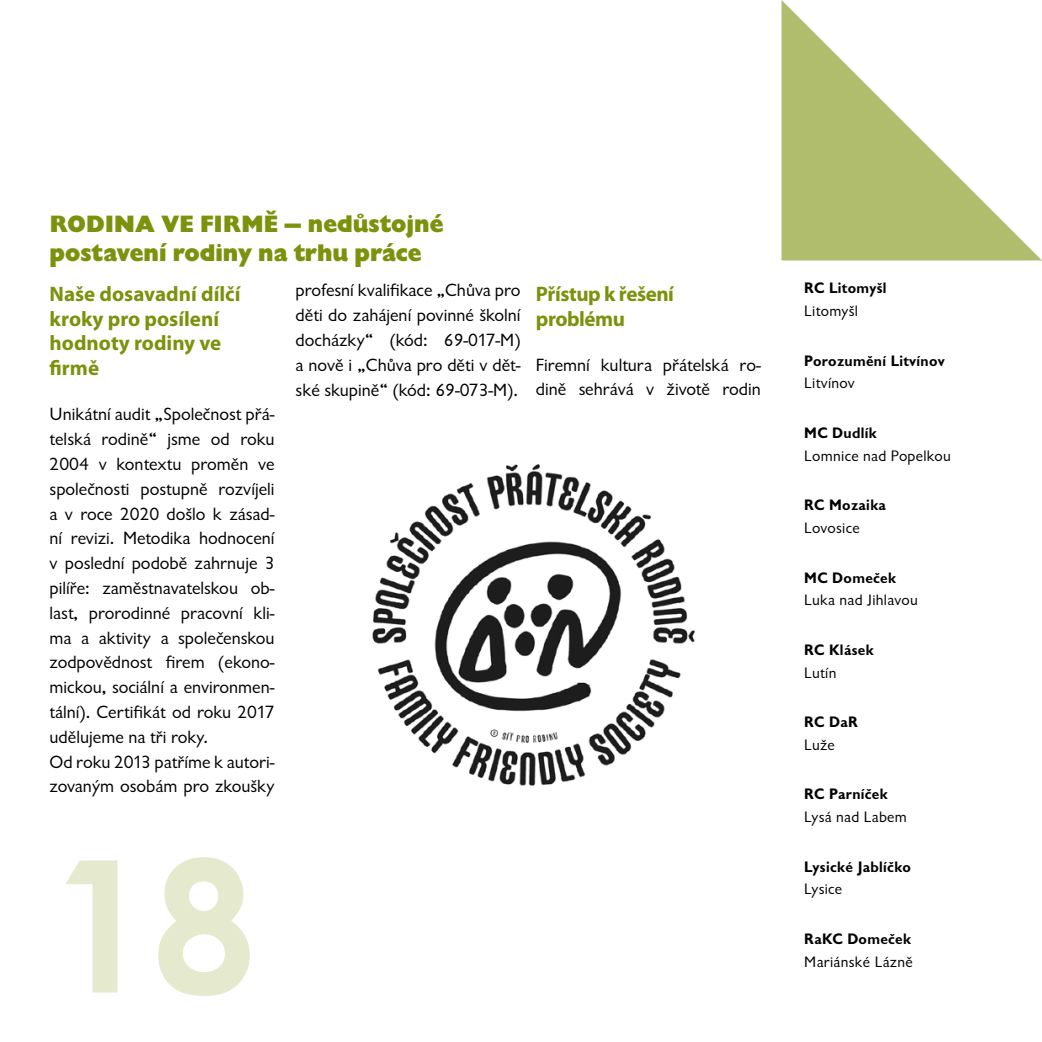
<style>
.page{position:relative;width:1042px;height:1042px;background:#fff}
.page>*{position:absolute;margin:0;border:0;box-sizing:border-box;transform-origin:0 0}
.t1{font:700 183.75px "Century Gothic";color:#e5e9ce}
.t2{font:800 24.5px/29.4px "Giltus TOT";color:#7c910c}
.t3{font:700 21px/24.5px "Myriad Pro";letter-spacing:-.01em;color:#7c910c}
.t4{font:18.38px/24.8px "Giltus TOT";color:#000}
.t5{font:700 15.75px "Giltus TOT";letter-spacing:.02em;color:#000}
.t6{font:15.75px "Giltus TOT";letter-spacing:.02em;color:#000}
</style>
<div class="page">
<img style="left:372px;top:464px;width:323px;height:322px">
<svg style="left:781px;top:0;width:261px;height:260px"></svg>
<h2 class="t2" style="left:50px;top:210px;width:205px">RODI NA VE FIRMĚ</h2>
<h2 class="t2" style="left:50px;top:210px;width:395px;text-indent:235px">– nedůstojné postavení rodiny na trhu práce</h2>
<p class="t3" style="left:50px;top:281px;width:192px">Naše dosavadní dílčí kroky pro posílení hodnoty rodiny ve firmě</p>
<p class="t4" style="left:50px;top:402px;width:226px">Unikátní audit „Společnost přá&shy;telská rodině“ jsme od roku<br>2004 v kontextu proměn ve společnosti postupně rozvíjeli a v roce 2020 došlo k zásad&shy;ní revizi. Metodika hodnocení v poslední podobě zahrnuje 3 pilíře: zaměstnavatelskou ob&shy;last, prorodinné pracovní kli&shy;ma a aktivity a společenskou zodpovědnost firem (ekono&shy;mickou, sociální a environmen&shy;tální). Certifikát od roku 2017 udělujeme na tři roky.<br>Od roku 2013 patříme k autori&shy;zovaným osobám pro zkoušky</p>
<p class="t4" style="left:296px;top:278px;width:226px;text-align:justify">profesní kvalifikace „Chůva pro děti do zahájení povinné školní docházky“ (kód: 69-017-M) a nově i „Chůva pro děti v dět&shy;ské skupině“ (kód: 69-073-M).</p>
<p class="t5" style="left:804px;top:279px;width:84px">RC Litomyšl</p>
<p class="t3" style="left:536px;top:281px;width:140px">Přístup k řešení problému</p>
<p class="t4" style="left:536px;top:352px;width:226px">Firemní kultura přátelská ro&shy;dině sehrává v životě rodin</p>
<p class="t6" style="left:804px;top:302px;width:55px">Litomyšl</p>
<p class="t5" style="left:804px;top:351px;width:142px">Porozumění Litvínov</p>
<p class="t6" style="left:804px;top:375px;width:52px">Litvínov</p>
<p class="t5" style="left:804px;top:424px;width:74px">MC Dudlík</p>
<p class="t6" style="left:804px;top:447px;width:148px">Lomnice nad Popelkou</p>
<p class="t5" style="left:804px;top:496px;width:83px">RC Mozaika</p>
<p class="t6" style="left:804px;top:519px;width:57px">Lovosice</p>
<p class="t5" style="left:804px;top:568px;width:93px">MC Domeček</p>
<p class="t6" style="left:804px;top:591px;width:115px">Luka nad Jihlavou</p>
<p class="t5" style="left:804px;top:641px;width:71px">RC Klásek</p>
<p class="t6" style="left:804px;top:664px;width:34px">Lutín</p>
<p class="t5" style="left:804px;top:713px;width:55px">RC DaR</p>
<p class="t6" style="left:804px;top:736px;width:32px">Luže</p>
<p class="t5" style="left:804px;top:785px;width:85px">RC Parníček</p>
<p class="t6" style="left:804px;top:808px;width:104px">Lysá nad Labem</p>
<p class="t5" style="left:804px;top:857px;width:108px">Lysické Jablíčko</p>
<p class="t6" style="left:804px;top:880px;width:39px">Lysice</p>
<p class="t5" style="left:804px;top:930px;width:108px">RaKC Domeček</p>
<p class="t6" style="left:804px;top:953px;width:110px">Mariánské Lázně</p>
<h1 class="t1" style="left:50px;top:786px;width:207px">18</h1>
</div>
